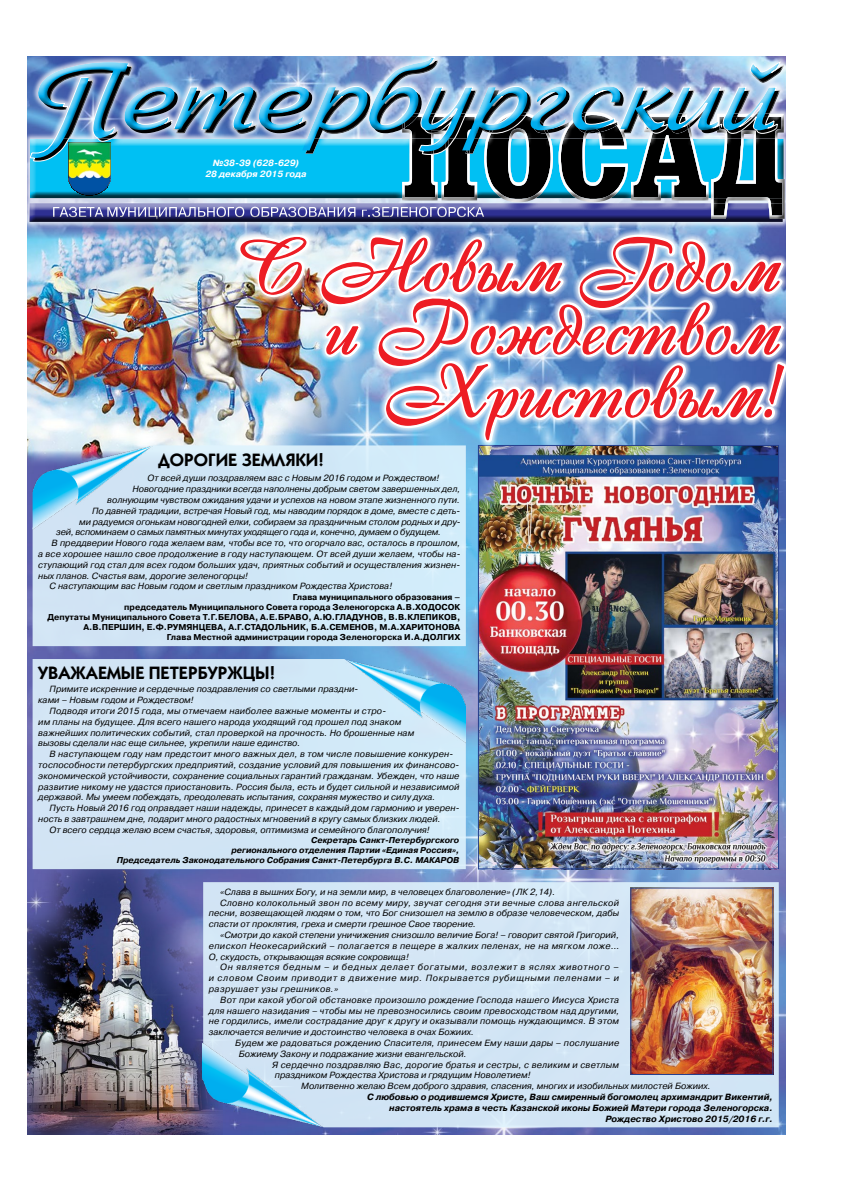
<style>
.page{position:relative;width:842px;height:1191px;background:#fff}
.page>*{position:absolute;margin:0;border:0;box-sizing:border-box;transform-origin:0 0}
.t1{font:72px/63px "Cassandra";color:#ed1d24;text-align:right}
.t2{font:600 18px "Kabel C";color:#000}
.t3{font:italic 9px/10.8px "Pragmatica C";letter-spacing:.005em;color:#000}
.t4{font:italic 700 9px/10.8px "Pragmatica C";color:#000;text-align:right}
.t5{font:italic 9px "Pragmatica C";letter-spacing:.075em;color:#000}
.t6{font:italic 9px "Pragmatica C";letter-spacing:.025em;color:#000}
.t7{font:italic 9px "Pragmatica C";letter-spacing:.04em;color:#000}
.t8{font:italic 9px "Pragmatica C";letter-spacing:-.02em;color:#000}
.t9{font:italic 9px "Pragmatica C";letter-spacing:-.015em;color:#000}
.t10{font:italic 9px "Pragmatica C";letter-spacing:.035em;color:#000}
.t11{font:italic 9px "Pragmatica C";letter-spacing:.03em;color:#000}
.t12{font:italic 700 9px/10.8px "Pragmatica C";color:#fff;text-align:center}
.t13{font:700 8.5px/10.2px "Pragmatica C";color:#000;text-align:right}
.t14{font:italic 700 8.5px/10.2px "Pragmatica C";color:#000;text-align:right}
</style>
<div class="page">
<img style="left:27px;top:468px;width:758px;height:666px">
<div style="left:25px;top:52px;width:767px;height:172px;background:#000;opacity:.75"></div>
<img style="left:480px;top:468px;width:297px;height:399px">
<div style="left:33px;top:468px;width:433px;height:178px;background:#d1e6f6"></div>
<img style="left:33px;top:468px;width:120px;height:63px">
<img style="left:27px;top:844px;width:195px;height:290px">
<div style="left:203px;top:882px;width:576px;height:245px;background:#d2e5f5"></div>
<img style="left:632px;top:889px;width:139px;height:183px">
<div style="left:630px;top:887px;width:143px;height:187px;border:1px solid #25408f"></div>
<img style="left:203px;top:1041px;width:121px;height:86px">
<div style="left:33px;top:659px;width:433px;height:210px;background:#d2e5f5"></div>
<img style="left:345px;top:659px;width:121px;height:85px">
<img style="left:29px;top:57px;width:763px;height:411px">
<p class="t12" style="left:205px;top:158px;width:103px">№38-39 (628-629)<br>28 декабря 2015 года</p>
<h1 class="t1" style="left:233px;top:236px;width:546px">С Новым Годом и Рождеством<br>Христовым!</h1>
<h2 class="t2" style="left:158px;top:449px;width:167px">ДОРОГИЕ ЗЕМЛЯКИ!</h2>
<p class="t3" style="left:148px;top:473px;width:293px">От всей души поздравляем вас с Новым 2016 годом и Рождеством!</p>
<p class="t3" style="left:133px;top:484px;width:329px">Новогодние праздники всегда наполнены добрым светом завершенных дел,</p>
<p class="t3" style="left:107px;top:494px;width:354px">волнующим чувством ожидания удачи и успехов на новом этапе жизненного пути.</p>
<p class="t3" style="left:92px;top:505px;width:370px">По давней традиции, встречая Новый год, мы наводим порядок в доме, вместе с деть-</p>
<p class="t9" style="left:79px;top:516px;width:383px">ми радуемся огонькам новогодней елки, собираем за праздничным столом родных и дру-</p>
<p class="t8" style="left:56px;top:527px;width:386px">зей, вспоминаем о самых памятных минутах уходящего года и, конечно, думаем о будущем.</p>
<p class="t3" style="left:52px;top:538px;width:410px">В преддверии Нового года желаем вам, чтобы все то, что огорчало вас, осталось в прошлом,</p>
<p class="t3" style="left:38px;top:548px;width:424px">а все хорошее нашло свое продолжение в году наступающем. От всей души желаем, чтобы на-</p>
<p class="t3" style="left:38px;top:559px;width:424px">ступающий год стал для всех годом больших удач, приятных событий и осуществления жизнен-</p>
<p class="t3" style="left:38px;top:570px;width:211px">ных планов. Счастья вам, дорогие зеленогорцы!</p>
<p class="t3" style="left:50px;top:581px;width:344px">С наступающим вас Новым годом и светлым праздником Рождества Христова!</p>
<p class="t13" style="left:47px;top:591px;width:414px">Глава муниципального образования –<br>председатель Муниципального Совета города Зеленогорска А.В.ХОДОСОК<br>Депутаты Муниципального Совета Т.Г.БЕЛОВА, А.Е.БРАВО, А.Ю.ГЛАДУНОВ, В.В.КЛЕПИКОВ, А.В.ПЕРШИН, Е.Ф.РУМЯНЦЕВА, А.Г.СТАДОЛЬНИК, Б.А.СЕМЕНОВ, М.А.ХАРИТОНОВА<br>Глава Местной администрации города Зеленогорска И.А.ДОЛГИХ</p>
<h2 class="t2" style="left:38px;top:663px;width:238px">УВАЖАЕМЫЕ ПЕТЕРБУРЖЦЫ!</h2>
<p class="t3" style="left:38px;top:684px;width:322px;text-indent:11px">Примите искренние и сердечные поздравления со светлыми праздни&shy;ками – Новым годом и Рождеством!</p>
<p class="t3" style="left:38px;top:705px;width:378px;text-indent:11px">Подводя итоги 2015 года, мы отмечаем наиболее важные моменты и стро-<br>им планы на будущее. Для всего нашего народа уходящий год прошел под знаком важнейших политических событий, стал проверкой на прочность. Но брошенные нам вызовы сделали нас еще сильнее, укрепили наше единство.</p>
<p class="t3" style="left:38px;top:748px;width:423px;text-indent:11px">В наступающем году нам предстоит много важных дел, в том числе повышение конкурен&shy;тоспособности петербургских предприятий, создание условий для повышения их финансово&shy;экономической устойчивости, сохранение социальных гарантий гражданам. Убежден, что наше развитие никому не удастся приостановить. Россия была, есть и будет сильной и независимой державой. Мы умеем побеждать, преодолевать испытания, сохраняя мужество и силу духа.</p>
<p class="t3" style="left:50px;top:802px;width:411px">Пусть Новый 2016 год оправдает наши надежды, принесет в каждый дом гармонию и уверен-</p>
<p class="t3" style="left:38px;top:813px;width:404px">ность в завтрашнем дне, подарит много радостных мгновений в кругу самых близких людей.</p>
<p class="t3" style="left:50px;top:824px;width:382px">От всего сердца желаю всем счастья, здоровья, оптимизма и семейного благополучия!</p>
<p class="t14" style="left:117px;top:835px;width:344px">Секретарь Санкт-Петербургского<br>регионального отделения Партии «Единая Россия»,<br>Председатель Законодательного Собрания Санкт-Петербурга В.С. МАКАРОВ</p>
<p class="t3" style="left:220px;top:886px;width:337px">«Слава в вышних Богу, и на земли мир, в человецех благоволение» (ЛК 2,14).</p>
<p class="t10" style="left:220px;top:897px;width:400px">Словно колокольный звон по всему миру, звучат сегодня эти вечные слова ангельской</p>
<p class="t3" style="left:209px;top:908px;width:412px">песни, возвещающей людям о том, что Бог снизошел на землю в образе человеческом, дабы</p>
<p class="t3" style="left:209px;top:918px;width:269px">спасти от проклятия, греха и смерти грешное Свое творение.</p>
<p class="t3" style="left:220px;top:929px;width:400px">«Смотри до какой степени уничижения снизошло величие Бога! – говорит святой Григорий,</p>
<p class="t7" style="left:209px;top:940px;width:412px">епископ Неокесарийский – полагается в пещере в жалких пеленах, не на мягком ложе…</p>
<p class="t3" style="left:209px;top:951px;width:201px">О, скудость, открывающая всякие сокровища!</p>
<p class="t5" style="left:220px;top:962px;width:400px">Он является бедным – и бедных делает богатыми, возлежит в яслях животного –</p>
<p class="t5" style="left:209px;top:973px;width:412px">и словом Своим приводит в движение мир. Покрывается рубищными пеленами – и</p>
<p class="t7" style="left:209px;top:984px;width:131px">разрушает узы грешников.»</p>
<p class="t11" style="left:220px;top:994px;width:401px">Вот при какой убогой обстановке произошло рождение Господа нашего Иисуса Христа</p>
<p class="t3" style="left:209px;top:1005px;width:412px">для нашего назидания – чтобы мы не превозносились своим превосходством над другими,</p>
<p class="t3" style="left:209px;top:1016px;width:412px">не гордились, имели сострадание друг к другу и оказывали помощь нуждающимся. В этом</p>
<p class="t3" style="left:209px;top:1026px;width:267px">заключается величие и достоинство человека в очах Божиих.</p>
<p class="t6" style="left:235px;top:1038px;width:386px">Будем же радоваться рождению Спасителя, принесем Ему наши дары – послушание</p>
<p class="t3" style="left:239px;top:1048px;width:229px">Божиему Закону и подражание жизни евангельской.</p>
<p class="t6" style="left:272px;top:1059px;width:348px">Я сердечно поздравляю Вас, дорогие братья и сестры, с великим и светлым</p>
<p class="t3" style="left:275px;top:1070px;width:257px">праздником Рождества Христова и грядущим Новолетием!</p>
<p class="t3" style="left:301px;top:1080px;width:411px">Молитвенно желаю Всем доброго здравия, спасения, многих и изобильных милостей Божиих.</p>
<p class="t4" style="left:367px;top:1091px;width:407px">С любовью о родившемся Христе, Ваш смиренный богомолец архимандрит Викентий, настоятель храма в честь Казанской иконы Божией Матери города Зеленогорска.<br>Рождество Христово 2015/2016 г.г.</p>
</div>
